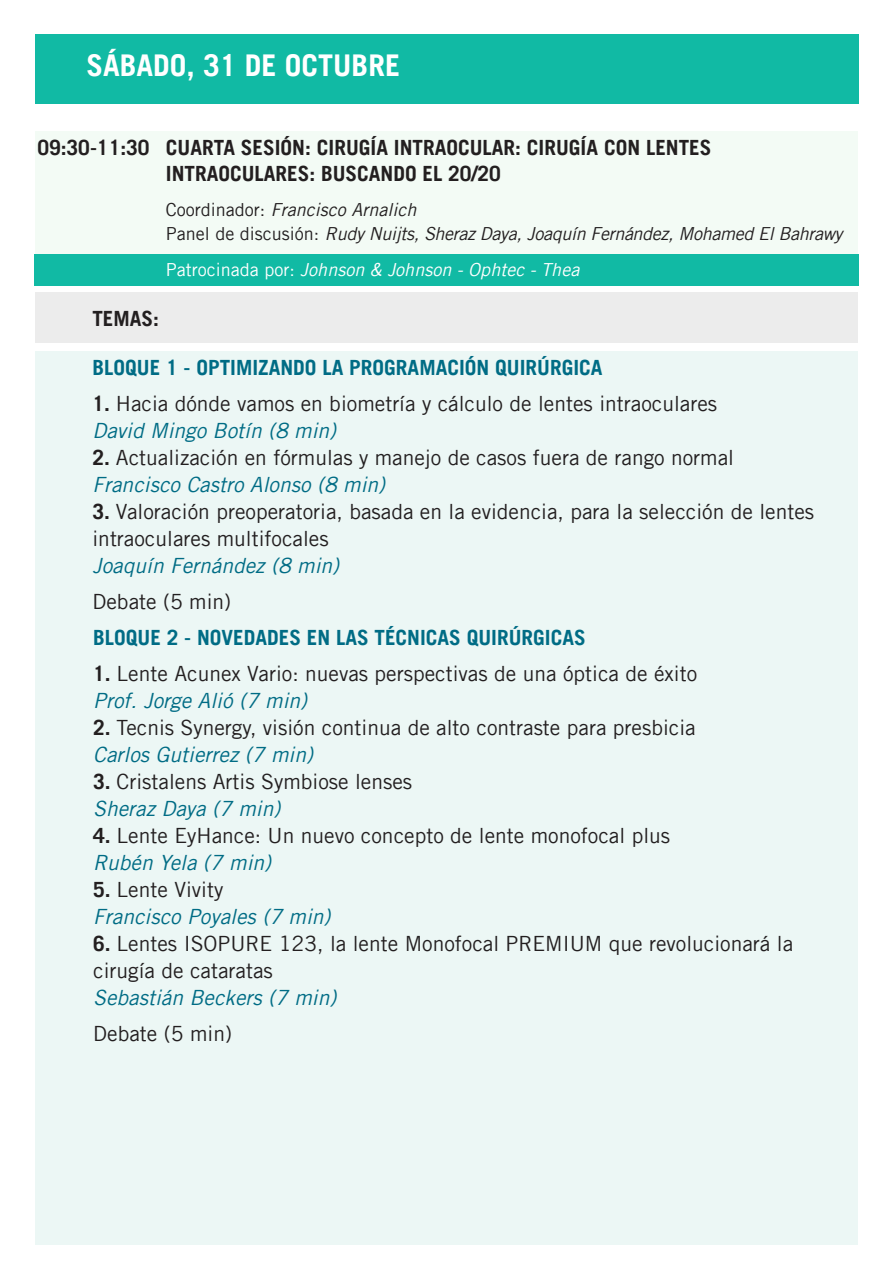
<style>
.page{position:relative;width:893px;height:1263px;background:#fff}
.page>*{position:absolute;margin:0;border:0;box-sizing:border-box;transform-origin:0 0}
.t1{font:700 30px "Trade Gothic LT";color:#fff}
.t2{font:21px/27px "Trade Gothic LT";color:#231f20}
.t3{font:700 21px/25.2px "Trade Gothic LT";color:#231f20}
.t4{font:700 21px "Trade Gothic LT";color:#006c85}
.t5{font:italic 21px/27px "Trade Gothic LT";color:#006c85}
.t6{font:italic 18px "Trade Gothic LT";letter-spacing:-.02em;color:#231f20}
.t7{font:italic 18px "Trade Gothic LT";color:#fff}
.t8{font:italic 18px "Trade Gothic LT";color:#231f20}
.s1{font-style:normal}
.s2{font-weight:700}
.s3{font-style:italic;color:#006c85}
.s4{font-weight:700;font-style:normal;color:#231f20}
.s5{font-style:normal;color:#231f20}
</style>
<div class="page">
<div style="left:35px;top:35px;width:824px;height:69px;background:#11baa4"></div>
<div style="left:35px;top:131px;width:823px;height:155px;background:#f3fbf5"></div>
<div style="left:34px;top:254px;width:825px;height:32px;background:#11baa4"></div>
<div style="left:35px;top:293px;width:823px;height:50px;background:#ececec"></div>
<div style="left:35px;top:351px;width:823px;height:894px;background:#ecf7f5"></div>
<p class="t1" style="left:86px;top:47px;width:315px">SÁBADO, 31 DE OCTUBRE</p>
<p class="t3" style="left:37px;top:135px;width:114px">09:30-11:30</p>
<p class="t3" style="left:166px;top:135px;width:547px">CUARTA SESIÓN: CIRUGÍA INTRAOCULAR: CIRUGÍA CON LENTES<br>INTRAOCULARES: BUSCANDO EL 20/20</p>
<p class="t8" style="left:166px;top:198px;width:252px"><span class="s1">Coordinador:</span> Francisco Arnalich</p>
<p class="t6" style="left:166px;top:222px;width:678px"><span class="s1">Panel de discusión:</span> Rudy Nuijts, Sheraz Daya, Joaquín Fernández, Mohamed El Bahrawy</p>
<p class="t7" style="left:166px;top:258px;width:415px"><span class="s1">Patrocinada por:</span> Johnson &amp; Johnson - Ophtec - Thea</p>
<p class="t3" style="left:92px;top:306px;width:68px">TEMAS:</p>
<p class="t4" style="left:92px;top:354px;width:512px">BLOQUE 1 - OPTIMIZANDO LA PROGRAMACIÓN QUIRÚRGICA</p>
<p class="t2" style="left:92px;top:390px;width:626px"><span class="s2">1.</span> Hacia dónde vamos en biometría y cálculo de lentes intraoculares<br><span class="s3">David Mingo Botín (8 min)</span></p>
<p class="t2" style="left:92px;top:444px;width:643px"><span class="s2">2.</span> Actualización en fórmulas y manejo de casos fuera de rango normal<br><span class="s3">Francisco Castro Alonso (8 min)</span></p>
<p class="t2" style="left:92px;top:498px;width:723px"><span class="s2">3.</span> Valoración preoperatoria, basada en la evidencia, para la selección de lentes intraoculares multifocales<br><span class="s3">Joaquín Fernández (8 min)</span></p>
<p class="t2" style="left:92px;top:588px;width:140px">Debate (5 min)</p>
<p class="t4" style="left:93px;top:624px;width:494px">BLOQUE 2 - NOVEDADES EN LAS TÉCNICAS QUIRÚRGICAS</p>
<p class="t2" style="left:93px;top:659px;width:605px"><span class="s2">1.</span> Lente Acunex Vario: nuevas perspectivas de una óptica de éxito<br><span class="s3">Prof. Jorge Alió (7 min)</span></p>
<p class="t2" style="left:93px;top:713px;width:604px"><span class="s2">2.</span> Tecnis Synergy, visión continua de alto contraste para presbicia<br><span class="s3">Carlos Gutierrez (7 min)</span></p>
<p class="t2" style="left:93px;top:767px;width:321px"><span class="s2">3.</span> Cristalens Artis Symbiose lenses<br><span class="s3">Sheraz Daya (7 min)</span></p>
<p class="t2" style="left:93px;top:821px;width:578px"><span class="s2">4.</span> Lente EyHance: Un nuevo concepto de lente monofocal plus<br><span class="s3">Rubén Yela (7 min)</span></p>
<p class="t5" style="left:93px;top:875px;width:239px"><span class="s4">5.</span> <span class="s5">Lente Vivity<br></span>Francisco Poyales (7 min)</p>
<p class="t2" style="left:93px;top:929px;width:701px"><span class="s2">6.</span> Lentes ISOPURE 123, la lente Monofocal PREMIUM que revolucionará la cirugía de cataratas<br><span class="s3">Sebastián Beckers (7 min)</span></p>
<p class="t2" style="left:93px;top:1019px;width:140px">Debate (5 min)</p>
</div>
